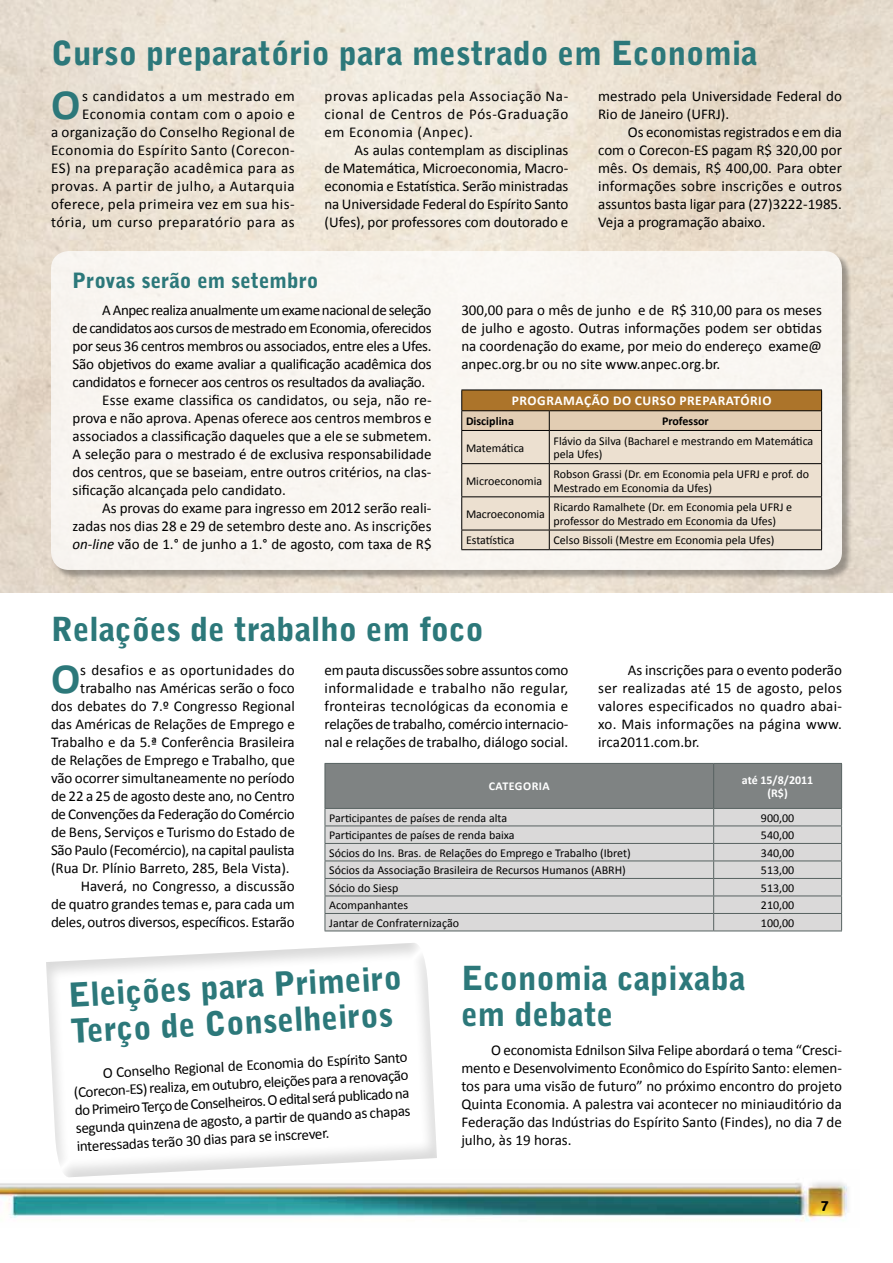
<style>
.page{position:relative;width:893px;height:1263px;background:#fff}
.page>*{position:absolute;margin:0;border:0;box-sizing:border-box;transform-origin:0 0}
.t1{font:700 43.35px "Calibri";color:#2c787a}
.t2{font:900 33px/36px "Bell Gothic Std";color:#2c787a}
.t3{font:900 21px "Bell Gothic Std";color:#2c787a}
.t4{font:15px/18px "Calibri";color:#000;text-align:justify}
.t5{font:15px "Calibri";letter-spacing:-.02em;color:#000}
.t6{font:15px/18px "Calibri";letter-spacing:.035em;color:#000;text-align:right}
.t7{font:15px "Calibri";letter-spacing:-.025em;color:#000}
.t8{font:15px "Calibri";letter-spacing:-.03em;color:#000}
.t9{font:15px "Calibri";letter-spacing:.02em;color:#000}
.t10{font:500 15px "Blur";color:#000}
.t11{font:700 13.5px "Calibri";letter-spacing:.04em;color:#fff}
.t12{font:12px/13.5px "Calibri";color:#000}
.t13{font:700 12px/13.5px "Calibri";color:#fff;text-align:center}
.t14{font:700 12px "Calibri";color:#000}
.s1{font-style:italic}
</style>
<div class="page">
<img style="left:0;top:1182px;width:848px;height:39px">
<div style="left:52px;top:252px;width:801px;height:329px;background:#000;opacity:.45"></div>
<div style="left:51px;top:251px;width:791px;height:319px;background:#f9f6f2;border-radius:18px"></div>
<svg style="left:325px;top:763px;width:517px;height:167px;background:#bbbcbc"></svg>
<hr style="left:325px;top:930px;width:389px;height:1px;background:#576261">
<hr style="left:714px;top:930px;width:128px;height:1px;background:#576261">
<svg style="left:461px;top:390px;width:361px;height:159px;background:#d9c7af"></svg>
<hr style="left:461px;top:549px;width:88px;height:1px;background:#000">
<hr style="left:549px;top:549px;width:273px;height:1px;background:#000">
<svg style="left:46px;top:943px;width:391px;height:234px"></svg>
<h2 class="t2" style="left:51px;top:36px;width:708px">Curso preparatório para mestrado em Economia</h2>
<p class="t4" style="left:325px;top:86px;width:245px">provas aplicadas pela Associação Na&shy;cional de Centros de Pós-Graduação em Economia (Anpec).</p>
<p class="t4" style="left:325px;top:140px;width:245px;text-indent:30px">As aulas contemplam as disciplinas de Matemática, Microeconomia, Macro&shy;economia e Estatística. Serão ministradas na Universidade Federal do Espírito Santo (Ufes), por professores com doutorado e</p>
<p class="t4" style="left:598px;top:86px;width:245px">mestrado pela Universidade Federal do<br>Rio de Janeiro (UFRJ).</p>
<p class="t4" style="left:598px;top:122px;width:245px;text-indent:30px">Os economistas registrados e em dia com o Corecon-ES pagam R$ 320,00 por mês. Os demais, R$ 400,00. Para obter informações sobre inscrições e outros assuntos basta ligar para (27)3222-1985.<br>Veja a programação abaixo.</p>
<p class="t6" style="left:51px;top:86px;width:245px">s candidatos a um mestrado em Economia contam com o apoio e<br>a organização do Conselho Regional de Economia do Espírito Santo (Corecon-ES) na preparação acadêmica para as provas. A partir de julho, a Autarquia oferece, pela primeira vez em sua his&shy;tória, um curso preparatório para as</p>
<h1 class="t1" style="left:51px;top:78px;width:31px">O</h1>
<h3 class="t3" style="left:72px;top:269px;width:248px">Provas serão em setembro</h3>
<p class="t8" style="left:102px;top:300px;width:331px">A Anpec realiza anualmente um exame nacional de seleção</p>
<p class="t7" style="left:73px;top:318px;width:360px">de candidatos aos cursos de mestrado em Economia, oferecidos</p>
<p class="t5" style="left:73px;top:336px;width:361px">por seus 36 centros membros ou associados, entre eles a Ufes.</p>
<p class="t5" style="left:73px;top:354px;width:361px">São objetivos do exame avaliar a qualificação acadêmica dos</p>
<p class="t5" style="left:73px;top:372px;width:354px">candidatos e fornecer aos centros os resultados da avaliação.</p>
<p class="t4" style="left:102px;top:390px;width:331px">Esse exame classifica os candidatos, ou seja, não re-</p>
<p class="t4" style="left:73px;top:408px;width:361px">prova e não aprova. Apenas oferece aos centros membros e</p>
<p class="t4" style="left:73px;top:426px;width:361px">associados a classificação daqueles que a ele se submetem.</p>
<p class="t4" style="left:73px;top:444px;width:360px">A seleção para o mestrado é de exclusiva responsabilidade</p>
<p class="t4" style="left:73px;top:462px;width:361px">dos centros, que se baseiam, entre outros critérios, na clas-</p>
<p class="t4" style="left:73px;top:480px;width:215px">sificação alcançada pelo candidato.</p>
<p class="t4" style="left:102px;top:498px;width:331px">As provas do exame para ingresso em 2012 serão reali-</p>
<p class="t4" style="left:73px;top:516px;width:361px">zadas nos dias 28 e 29 de setembro deste ano. As inscrições</p>
<p class="t4" style="left:73px;top:534px;width:361px"><span class="s1">on-line</span> vão de 1.° de junho a 1.° de agosto, com taxa de R$</p>
<p class="t4" style="left:461px;top:300px;width:362px">300,00 para o mês de junho e de R$ 310,00 para os meses de julho e agosto. Outras informações podem ser obtidas na coordenação do exame, por meio do endereço exame@ anpec.org.br ou no site www.anpec.org.br.</p>
<p class="t11" style="left:512px;top:393px;width:18px">PROGRAMAÇÃO</p>
<p class="t11" style="left:613px;top:393px;width:39px">DO CURSO</p>
<p class="t11" style="left:679px;top:393px;width:17px">PREPARAT</p>
<p class="t11" style="left:740px;top:393px;width:18px">ÓRIO</p>
<p class="t14" style="left:466px;top:414px;width:49px">DISCIPLINA</p>
<p class="t14" style="left:662px;top:414px;width:48px">PROFESSOR</p>
<p class="t12" style="left:466px;top:440px;width:60px">Matemática</p>
<p class="t12" style="left:553px;top:433px;width:261px">Flávio da Silva (Bacharel e mestrando em Matemática pela Ufes)</p>
<p class="t12" style="left:466px;top:473px;width:78px">Microeconomia</p>
<p class="t12" style="left:553px;top:467px;width:257px">Robson Grassi (Dr. em Economia pela UFRJ e prof. do<br>Mestrado em Economia da Ufes)</p>
<p class="t12" style="left:466px;top:507px;width:81px">Macroeconomia</p>
<p class="t12" style="left:553px;top:500px;width:240px">Ricardo Ramalhete (Dr. em Economia pela UFRJ e professor do Mestrado em Economia da Ufes)</p>
<p class="t12" style="left:466px;top:533px;width:50px">Estatística</p>
<p class="t12" style="left:553px;top:533px;width:222px">Celso Bissoli (Mestre em Economia pela Ufes)</p>
<h2 class="t2" style="left:51px;top:611px;width:434px">Relações de trabalho em foco</h2>
<h1 class="t1" style="left:51px;top:652px;width:31px">O</h1>
<p class="t9" style="left:80px;top:661px;width:216px">s desafios e as oportunidades do</p>
<p class="t4" style="left:80px;top:678px;width:216px">trabalho nas Américas serão o foco</p>
<p class="t4" style="left:51px;top:696px;width:245px">dos debates do 7.º Congresso Regional</p>
<p class="t4" style="left:51px;top:714px;width:245px">das Américas de Relações de Emprego e</p>
<p class="t4" style="left:51px;top:732px;width:245px">Trabalho e da 5.ª Conferência Brasileira</p>
<p class="t4" style="left:51px;top:750px;width:245px">de Relações de Emprego e Trabalho, que</p>
<p class="t4" style="left:51px;top:768px;width:245px">vão ocorrer simultaneamente no período</p>
<p class="t4" style="left:51px;top:786px;width:245px">de 22 a 25 de agosto deste ano, no Centro</p>
<p class="t5" style="left:51px;top:805px;width:245px">de Convenções da Federação do Comércio</p>
<p class="t4" style="left:51px;top:822px;width:245px">de Bens, Serviços e Turismo do Estado de</p>
<p class="t5" style="left:51px;top:841px;width:245px">São Paulo (Fecomércio), na capital paulista</p>
<p class="t4" style="left:51px;top:858px;width:240px">(Rua Dr. Plínio Barreto, 285, Bela Vista).</p>
<p class="t4" style="left:81px;top:876px;width:216px">Haverá, no Congresso, a discussão</p>
<p class="t4" style="left:51px;top:894px;width:245px">de quatro grandes temas e, para cada um</p>
<p class="t5" style="left:51px;top:913px;width:245px">deles, outros diversos, específicos. Estarão</p>
<p class="t4" style="left:325px;top:660px;width:245px">em pauta discussões sobre assuntos como informalidade e trabalho não regular, fronteiras tecnológicas da economia e relações de trabalho, comércio internacio&shy;nal e relações de trabalho, diálogo social.</p>
<p class="t4" style="left:598px;top:660px;width:245px;text-indent:30px">As inscrições para o evento poderão ser realizadas até 15 de agosto, pelos valores especificados no quadro abai&shy;xo. Mais informações na página www. irca2011.com.br.</p>
<p class="t13" style="left:489px;top:779px;width:15px">CATEGORIA</p>
<p class="t13" style="left:742px;top:772px;width:73px">ATÉ 15/8/2011 (R$)</p>
<p class="t12" style="left:329px;top:810px;width:179px">Participantes de países de renda alta</p>
<p class="t12" style="left:761px;top:810px;width:35px">900,00</p>
<p class="t12" style="left:329px;top:828px;width:187px">Participantes de países de renda baixa</p>
<p class="t12" style="left:761px;top:828px;width:35px">540,00</p>
<p class="t12" style="left:329px;top:845px;width:303px">Sócios do Ins. Bras. de Relações do Emprego e Trabalho (Ibret)</p>
<p class="t12" style="left:761px;top:845px;width:35px">340,00</p>
<p class="t12" style="left:329px;top:863px;width:298px">Sócios da Associação Brasileira de Recursos Humanos (ABRH)</p>
<p class="t12" style="left:761px;top:863px;width:35px">513,00</p>
<p class="t12" style="left:329px;top:880px;width:71px">Sócio do Siesp</p>
<p class="t12" style="left:761px;top:880px;width:35px">513,00</p>
<p class="t12" style="left:329px;top:898px;width:80px">Acompanhantes</p>
<p class="t12" style="left:761px;top:898px;width:35px">210,00</p>
<p class="t12" style="left:329px;top:915px;width:131px">Jantar de Confraternização</p>
<p class="t12" style="left:761px;top:915px;width:35px">100,00</p>
<h2 class="t2" style="left:68px;top:977px;width:335px;rotate:-3deg">Eleições para Primeiro<br>Terço de Conselheiros</h2>
<h2 class="t2" style="left:461px;top:961px;width:286px">Economia capixaba em debate</h2>
<p class="t4" style="left:461px;top:1040px;width:382px;text-indent:30px">O economista Ednilson Silva Felipe abordará o tema “Cresci&shy;mento e Desenvolvimento Econômico do Espírito Santo: elemen&shy;tos para uma visão de futuro” no próximo encontro do projeto Quinta Economia. A palestra vai acontecer no miniauditório da Federação das Indústrias do Espírito Santo (Findes), no dia 7 de julho, às 19 horas.</p>
<p class="t4" style="left:73px;top:1065px;width:337px;text-indent:30px;rotate:-3deg">O Conselho Regional de Economia do Espírito Santo (Corecon-ES) realiza, em outubro, eleições para a renovação do Primeiro Terço de Conselheiros. O edital será publicado na segunda quinzena de agosto, a parti r de quando as chapas interessadas terão 30 dias para se inscrever.</p>
<p class="t10" style="left:821px;top:1197px;width:9px">7</p>
</div>
